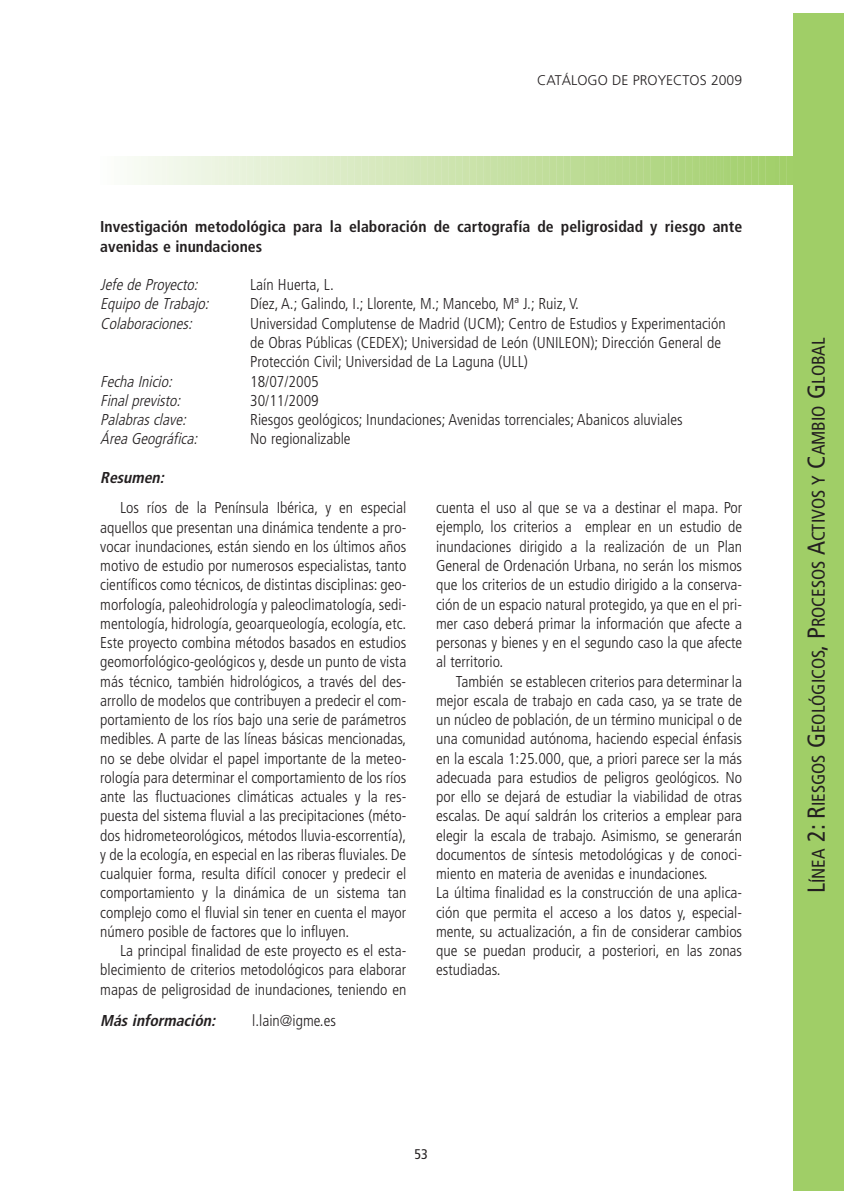
<style>
.page{position:relative;width:844px;height:1191px;background:#fff}
.page>*{position:absolute;margin:0;border:0;box-sizing:border-box;transform-origin:0 0}
.t1{font:condensed 18.38px "Frutiger";color:#231f20}
.t2{font:300 condensed 15.75px/19.2px "Frutiger";color:#231f20;text-align:justify}
.t3{font:700 condensed 15.75px/19.2px "Frutiger";color:#231f20}
.t4{font:italic 300 condensed 15.75px "Frutiger";color:#231f20}
.t5{font:italic 700 condensed 15.75px "Frutiger";color:#231f20}
.t6{font:300 14px "Frutiger";color:#231f20}
.t7{font:condensed 14px "Frutiger";color:#231f20}
.s1{color:#fff}
.s2{font-size:24.5px}
</style>
<div class="page">
<svg style="left:132px;top:157px;width:661px;height:27px;background:#cce3ae"></svg>
<div style="left:793px;top:14px;width:50px;height:1177px;background:#a0ce67"></div>
<p class="t6" style="left:537px;top:75px;width:206px">CATÁLOGO DE PROYECTOS 2009</p>
<p class="t3" style="left:100px;top:219px;width:643px">Investigación metodológica para la elaboración de cartografía de peligrosidad y riesgo ante avenidas e inundaciones</p>
<p class="t4" style="left:100px;top:278px;width:102px">Jefe de Proyecto:</p>
<p class="t2" style="left:250px;top:276px;width:108px">Laín Huerta, L.<span class="s1">254</span></p>
<p class="t4" style="left:100px;top:298px;width:113px">Equipo de Trabajo:</p>
<p class="t2" style="left:250px;top:296px;width:330px">Díez, A.; Galindo, I.; Llorente, M.; Mancebo, Mª J.; Ruiz, V.</p>
<p class="t4" style="left:100px;top:317px;width:96px">Colaboraciones:</p>
<p class="t2" style="left:250px;top:315px;width:477px;text-align:left">Universidad Complutense de Madrid (UCM); Centro de Estudios y Experimentación de Obras Públicas (CEDEX); Universidad de León (UNILEON); Dirección General de<br>Protección Civil; Universidad de La Laguna (ULL)</p>
<p class="t4" style="left:100px;top:375px;width:76px">Fecha Inicio:</p>
<p class="t2" style="left:250px;top:373px;width:70px">18/07/2005</p>
<p class="t4" style="left:100px;top:394px;width:85px">Finalprevisto:</p>
<p class="t2" style="left:250px;top:392px;width:70px">30/11/2009</p>
<p class="t4" style="left:100px;top:413px;width:90px">Palabrasclave:</p>
<p class="t2" style="left:250px;top:411px;width:434px">Riesgos geológicos; Inundaciones; Avenidas torrenciales; Abanicos aluviales</p>
<p class="t4" style="left:100px;top:432px;width:102px">Área Geográfica:</p>
<p class="t2" style="left:250px;top:430px;width:102px">No regionalizable</p>
<p class="t5" style="left:100px;top:471px;width:68px">Resumen:</p>
<p class="t2" style="left:100px;top:499px;width:307px;text-indent:20px">Los ríos de la Península Ibérica, y en especial aquellos que presentan una dinámica tendente a pro&shy;vocar inundaciones, están siendo en los últimos años motivo de estudio por numerosos especialistas, tanto científicos como técnicos, de distintas disciplinas: geo&shy;morfología, paleohidrología y paleoclimatología, sedi&shy;mentología, hidrología, geoarqueología, ecología, etc.<br>Este proyecto combina métodos basados en estudios geomorfológico-geológicos y, desde un punto de vista más técnico, también hidrológicos, a través del des&shy;arrollo de modelos que contribuyen a predecir el com&shy;portamiento de los ríos bajo una serie de parámetros medibles. A parte de las líneas básicas mencionadas, no se debe olvidar el papel importante de la meteo&shy;rología para determinar el comportamiento de los ríos ante las fluctuaciones climáticas actuales y la res&shy;puesta del sistema fluvial a las precipitaciones (méto&shy;dos hidrometeorológicos, métodos lluvia-escorrentía), y de la ecología, en especial en las riberas fluviales. De cualquier forma, resulta difícil conocer y predecir el comportamiento y la dinámica de un sistema tan complejo como el fluvial sin tener en cuenta el mayor número posible de factores que lo influyen.</p>
<p class="t2" style="left:100px;top:942px;width:307px;text-indent:20px">La principal finalidad de este proyecto es el esta&shy;blecimiento de criterios metodológicos para elaborar mapas de peligrosidad de inundaciones, teniendo en</p>
<p class="t5" style="left:100px;top:1014px;width:119px">Más información:</p>
<p class="t2" style="left:252px;top:1012px;width:85px">l.lain@igme.es</p>
<p class="t2" style="left:436px;top:499px;width:307px">cuenta el uso al que se va a destinar el mapa. Por ejemplo, los criterios a emplear en un estudio de inundaciones dirigido a la realización de un Plan General de Ordenación Urbana, no serán los mismos que los criterios de un estudio dirigido a la conserva&shy;ción de un espacio natural protegido, ya que en el pri&shy;mer caso deberá primar la información que afecte a personas y bienes y en el segundo caso la que afecte al territorio.</p>
<p class="t2" style="left:436px;top:672px;width:307px;text-align:left;text-indent:20px">También se establecen criterios para determinar la mejor escala de trabajo en cada caso, ya se trate de un núcleo de población, de un término municipal o de una comunidad autónoma, haciendo especial énfasis en la escala 1:25.000, que, a priori parece ser la más adecuada para estudios de peligros geológicos. No por ello se dejará de estudiar la viabilidad de otras escalas. De aquí saldrán los criterios a emplear para elegir la escala de trabajo. Asimismo, se generarán documentos de síntesis metodológicas y de conoci&shy;miento en materia de avenidas e inundaciones.<br>La última finalidad es la construcción de una aplica&shy;ción que permita el acceso a los datos y, especial&shy;mente, su actualización, a fin de considerar cambios que se puedan producir, a posteriori, en las zonas estudiadas.</p>
<p class="t7" style="left:414px;top:1148px;width:15px">53</p>
<p class="t1" style="left:810px;top:893px;width:557px;rotate:-90deg"><span class="s2">L</span>ÍNEA <span class="s2">2: R</span>IESGOS <span class="s2">G</span>EOLÓGICOS<span class="s2">, P</span>ROCESOS <span class="s2">A</span>CTIVOS Y <span class="s2">C</span>AMBIO <span class="s2">G</span>LOBAL</p>
</div>
